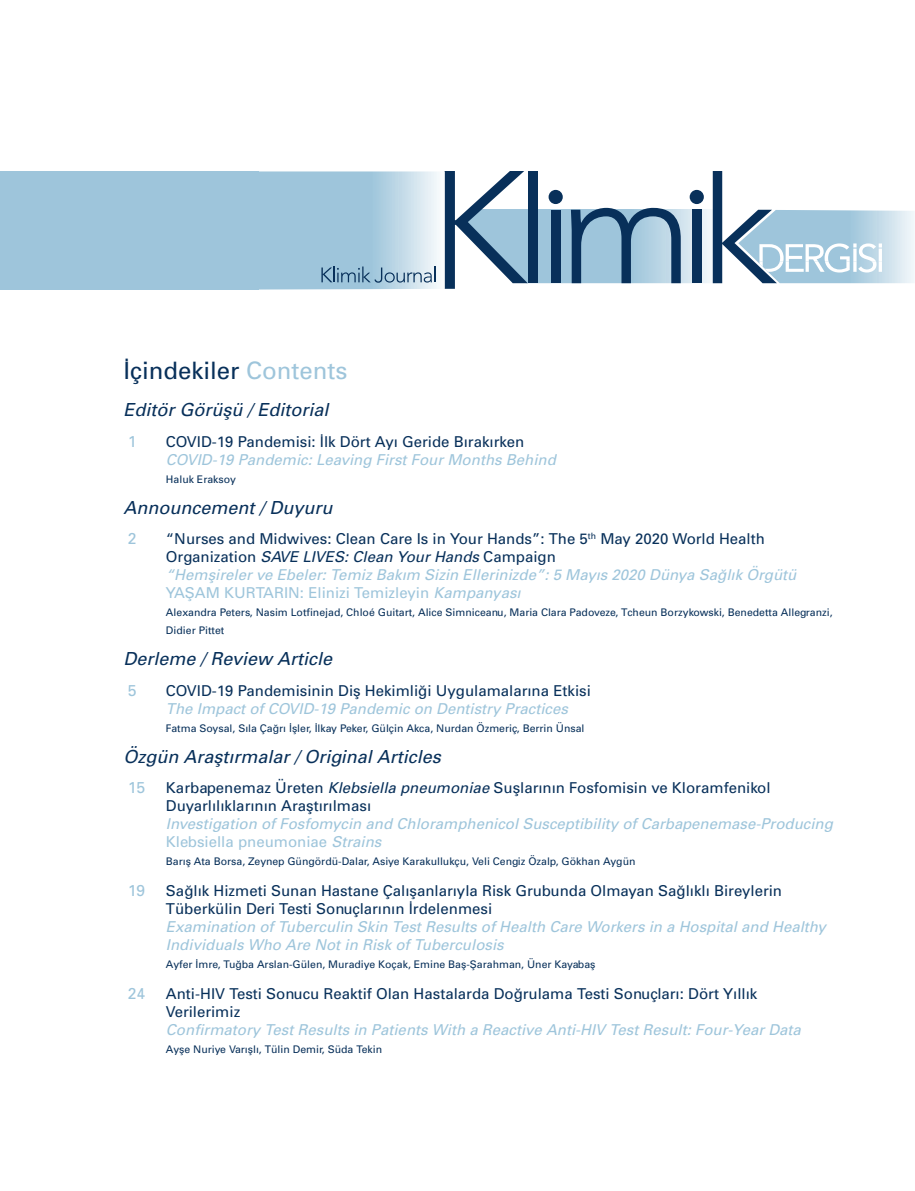
<style>
.page{position:relative;width:915px;height:1191px;background:#fff}
.page>*{position:absolute;margin:0;border:0;box-sizing:border-box;transform-origin:0 0}
.t1{font:24px "Univers Tr";color:#08305a}
.t2{font:18px "Univers Italic Tr";color:#08305a}
.t3{font:15.75px "Univers Tr";color:#9ec5db}
.t4{font:15px/18px "Univers Tr";color:#08305a}
.t5{font:15px/18px "Univers Italic Tr";color:#9ec5db}
.t6{font:10.5px/18px "Univers Tr";color:#08305a}
.s1{color:#9ec5db}
.s2{font-family:"Univers Italic Tr"}
.s3{font-family:"Univers Tr"}
</style>
<div class="page">
<svg style="left:258px;top:171px;width:656px;height:118px"></svg>
<div style="left:0;top:171px;width:258px;height:118px;background:#9ec5db"></div>
<p class="t1" style="left:123px;top:355px;width:226px">İçindekiler <span class="s1">Contents</span></p>
<p class="t2" style="left:123px;top:398px;width:207px">Editör Görüşü / Editorial</p>
<p class="t3" style="left:128px;top:431px;width:10px">1</p>
<p class="t4" style="left:166px;top:432px;width:359px">COVID-19 Pandemisi: İlk Dört Ayı Geride Bırakırken</p>
<p class="t5" style="left:166px;top:450px;width:391px">COVID-19 Pandemic: Leaving First Four Months Behind</p>
<p class="t6" style="left:166px;top:470px;width:71px">Haluk Eraksoy</p>
<p class="t2" style="left:123px;top:496px;width:210px">Announcement / Duyuru</p>
<p class="t3" style="left:128px;top:529px;width:10px">2</p>
<p class="t4" style="left:166px;top:530px;width:600px">“Nurses and Midwives: Clean Care Is in Your Hands”: The 5<sup>th</sup> May 2020 World Health<br>Organization <span class="s2">SAVE LIVES: Clean Your Hands</span> Campaign</p>
<p class="t5" style="left:166px;top:566px;width:631px">“Hemşireler ve Ebeler: Temiz Bakım Sizin Ellerinizde”: 5 Mayıs 2020 Dünya Sağlık Örgütü<br><span class="s3">YAŞAM KURTARIN: Elinizi Temizleyin</span> Kampanyası</p>
<p class="t6" style="left:166px;top:603px;width:668px">Alexandra Peters, Nasim Lotfinejad, Chloé Guitart, Alice Simniceanu, Maria Clara Padoveze, Tcheun Borzykowski, Benedetta Allegranzi,<br>Didier Pittet</p>
<p class="t2" style="left:123px;top:647px;width:210px">Derleme / Review Article</p>
<p class="t3" style="left:128px;top:680px;width:10px">5</p>
<p class="t4" style="left:166px;top:681px;width:426px">COVID-19 Pandemisinin Diş Hekimliği Uygulamalarına Etkisi</p>
<p class="t5" style="left:166px;top:699px;width:403px">The Impact of COVID-19 Pandemic on Dentistry Practices</p>
<p class="t6" style="left:166px;top:719px;width:420px">Fatma Soysal, Sıla Çağrı İşler, İlkay Peker, Gülçin Akca, Nurdan Özmeriç, Berrin Ünsal</p>
<p class="t2" style="left:123px;top:745px;width:319px">Özgün Araştırmalar / Original Articles</p>
<p class="t3" style="left:128px;top:778px;width:19px">15</p>
<p class="t4" style="left:166px;top:779px;width:606px">Karbapenemaz Üreten <span class="s2">Klebsiella pneumoniae</span> Suşlarının Fosfomisin ve Kloramfenikol<br>Duyarlılıklarının Araştırılması</p>
<p class="t5" style="left:166px;top:815px;width:668px">Investigation of Fosfomycin and Chloramphenicol Susceptibility of Carbapenemase-Producing<br><span class="s3">Klebsiella pneumoniae</span> Strains</p>
<p class="t6" style="left:166px;top:852px;width:471px">Barış Ata Borsa, Zeynep Güngördü-Dalar, Asiye Karakullukçu, Veli Cengiz Özalp, Gökhan Aygün</p>
<p class="t3" style="left:128px;top:881px;width:19px">19</p>
<p class="t4" style="left:166px;top:881px;width:617px">Sağlık Hizmeti Sunan Hastane Çalışanlarıyla Risk Grubunda Olmayan Sağlıklı Bireylerin<br>Tüberkülin Deri Testi Sonuçlarının İrdelenmesi</p>
<p class="t5" style="left:166px;top:917px;width:661px">Examination of Tuberculin Skin Test Results of Health Care Workers in a Hospital and Healthy<br>Individuals Who Are Not in Risk of Tuberculosis</p>
<p class="t6" style="left:166px;top:955px;width:431px">Ayfer İmre, Tuğba Arslan-Gülen, Muradiye Koçak, Emine Baş-Şarahman, Üner Kayabaş</p>
<p class="t3" style="left:128px;top:983px;width:19px">24</p>
<p class="t4" style="left:166px;top:984px;width:592px">Anti-HIV Testi Sonucu Reaktif Olan Hastalarda Doğrulama Testi Sonuçları: Dört Yıllık<br>Verilerimiz</p>
<p class="t5" style="left:166px;top:1020px;width:636px">Confirmatory Test Results in Patients With a Reactive Anti-HIV Test Result: Four-Year Data</p>
<p class="t6" style="left:166px;top:1040px;width:218px">Ayşe Nuriye Varışlı, Tülin Demir, Süda Tekin</p>
</div>
